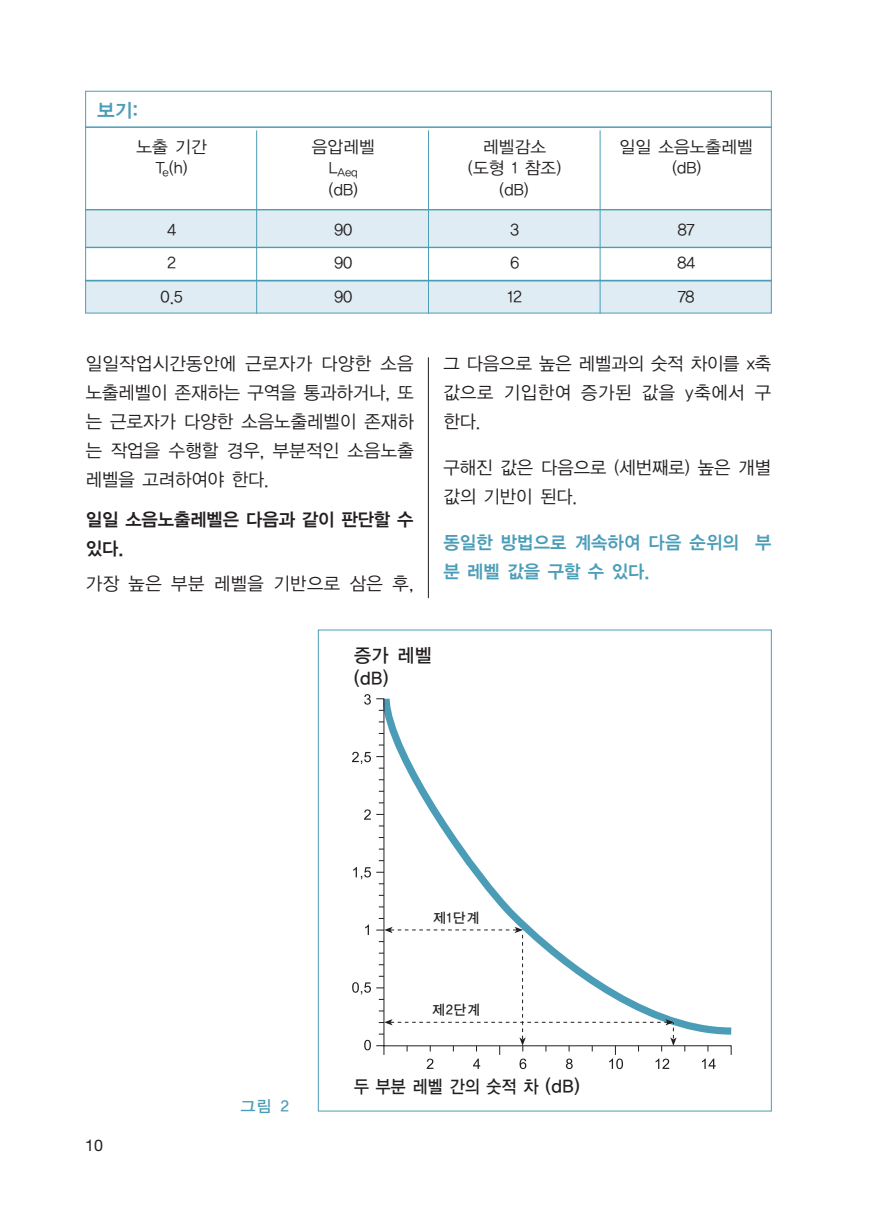
<style>
.page{position:relative;width:874px;height:1225px;background:#fff}
.page>*{position:absolute;margin:0;border:0;box-sizing:border-box;transform-origin:0 0}
.t1{font:19px/23px "YDIYGO130 KSCPC EUC H";color:#231f20}
.t2{font:19px "YDIYGO140";color:#4b9db7}
.t3{font:18.2px/29px "YDIYGO120 KSCPC EUC H";letter-spacing:-.07em;color:#231f20;text-align:justify}
.t4{font:18.2px/29px "YDIYGO140";letter-spacing:-.07em;color:#4b9db7}
.t5{font:18.2px/29px "YDIYGO140";letter-spacing:-.08em;color:#231f20}
.t6{font:18.2px "YDIYGO120 KSCPC EUC H";letter-spacing:-.05em;color:#231f20}
.t7{font:18px "YDIYGO130 KSCPC EUC H";letter-spacing:-.075em;color:#231f20;scale:.9 1}
.t8{font:17px "YDIYGO120 KSCPC EUC H";letter-spacing:-.075em;color:#231f20}
.t9{font:16px "YDIYGO130 KSCPC EUC H";color:#4b9db7}
.t10{font:16px "Helvetica Neue LT Pro";color:#231f20}
.t11{font:14.4px "Helvetica Neue";color:#231f20}
.t12{font:14px "YDIYGO130 KSCPC EUC H";color:#231f20}
.t13{font:11.8px "YDIYGO120 KSCPC EUC H";color:#231f20}
.s1{font-size:19px}
</style>
<div class="page">
<hr style="left:427px;top:357px;width:1px;height:241px;background:#231f20">
<div style="left:85px;top:211px;width:686px;height:34px;background:#e0ecf3"></div>
<div style="left:85px;top:279px;width:686px;height:34px;background:#e0ecf3"></div>
<hr style="left:85px;top:126px;width:686px;height:2px;background:#4b9db7">
<hr style="left:85px;top:209px;width:686px;height:1px;background:#4b9db7">
<hr style="left:85px;top:247px;width:686px;height:1px;background:#4b9db7">
<hr style="left:85px;top:280px;width:686px;height:1px;background:#4b9db7">
<hr style="left:256px;top:130px;width:1px;height:184px;background:#4b9db7">
<hr style="left:428px;top:130px;width:1px;height:184px;background:#4b9db7">
<hr style="left:599px;top:130px;width:1px;height:184px;background:#4b9db7">
<div style="left:85px;top:91px;width:686px;height:222px;border:1px solid #4b9db7"></div>
<svg style="left:364px;top:694px;width:6px;height:10px"></svg>
<svg style="left:364px;top:809px;width:6px;height:10px"></svg>
<svg style="left:701px;top:1058px;width:14px;height:11px"></svg>
<svg style="left:352px;top:752px;width:19px;height:12px"></svg>
<svg style="left:353px;top:867px;width:18px;height:13px"></svg>
<svg style="left:376px;top:698px;width:355px;height:357px"></svg>
<svg style="left:352px;top:918px;width:324px;height:151px"></svg>
<div style="left:428px;top:907px;width:55px;height:20px;background:#fff"></div>
<div style="left:428px;top:999px;width:55px;height:20px;background:#fff"></div>
<p class="t2" style="left:96px;top:99px;width:44px">보기:</p>
<p class="t8" style="left:136px;top:138px;width:73px">노출 기간</p>
<p class="t8" style="left:311px;top:138px;width:66px">음압레벨</p>
<p class="t8" style="left:482px;top:138px;width:66px">레벨감소</p>
<p class="t8" style="left:618px;top:138px;width:136px">일일 소음노출레벨</p>
<p class="t8" style="left:155px;top:159px;width:35px">T<sub>e</sub>(h)</p>
<p class="t13" style="left:328px;top:166px;width:32px"><sup>L</sup>Aeq</p>
<p class="t8" style="left:467px;top:159px;width:96px">(도형 1 참조)</p>
<p class="t8" style="left:671px;top:159px;width:32px">(dB)</p>
<p class="t8" style="left:328px;top:181px;width:32px">(dB)</p>
<p class="t8" style="left:498px;top:181px;width:32px">(dB)</p>
<p class="t8" style="left:167px;top:220px;width:11px">4</p>
<p class="t8" style="left:333px;top:220px;width:21px">90</p>
<p class="t8" style="left:509px;top:220px;width:11px">3</p>
<p class="t8" style="left:677px;top:220px;width:19px">87</p>
<p class="t8" style="left:167px;top:253px;width:11px">2</p>
<p class="t8" style="left:333px;top:253px;width:21px">90</p>
<p class="t8" style="left:509px;top:253px;width:12px">6</p>
<p class="t8" style="left:676px;top:253px;width:21px">84</p>
<p class="t8" style="left:160px;top:288px;width:25px">0.5</p>
<p class="t8" style="left:333px;top:288px;width:21px">90</p>
<p class="t8" style="left:506px;top:288px;width:17px">12</p>
<p class="t8" style="left:677px;top:288px;width:19px">78</p>
<p class="t3" style="left:85px;top:349px;width:330px">일일작업시간동안에 근로자가 다양한 소음 노출레벨이 존재하는 구역을 통과하거나, 또 는 근로자가 다양한 소음노출레벨이 존재하 는 작업을 수행할 경우, 부분적인 소음노출 레벨을 고려하여야 한다.</p>
<p class="t5" style="left:85px;top:505px;width:330px">일일 소음노출레벨은 다음과 같이 판단할 수 있다.</p>
<p class="t6" style="left:85px;top:574px;width:330px">가장 높은 부분 레벨을 기반으로 삼은 후,</p>
<p class="t3" style="left:442px;top:349px;width:330px">그 다음으로 높은 레벨과의 숫적 차이를 x축 값으로 기입한여 증가된 값을 y축에서 구 한다.</p>
<p class="t3" style="left:442px;top:453px;width:330px">구해진 값은 다음으로 (세번째로) 높은 개별 값의 기반이 된다.</p>
<p class="t4" style="left:442px;top:528px;width:330px">동일한 방법으로 계속하여 다음 순위의 부 분 레벨 값을 구할 수 있다.</p>
<p class="t1" style="left:353px;top:643px;width:81px">증가 레벨 (dB)</p>
<p class="t12" style="left:432px;top:910px;width:48px">제1단계</p>
<p class="t11" style="left:436px;top:909px;width:43px">step 1</p>
<p class="t12" style="left:431px;top:1002px;width:50px">제2단계</p>
<p class="t11" style="left:436px;top:1001px;width:43px">step 2</p>
<p class="t10" style="left:85px;top:1136px;width:19px">10</p>
<p class="t9" style="left:240px;top:1096px;width:51px">그림 2</p>
<p class="t7" style="left:353px;top:1076px;width:254px">두 부분 레벨 간의 숫적 차 <span class="s1">(dB)</span></p>
</div>
